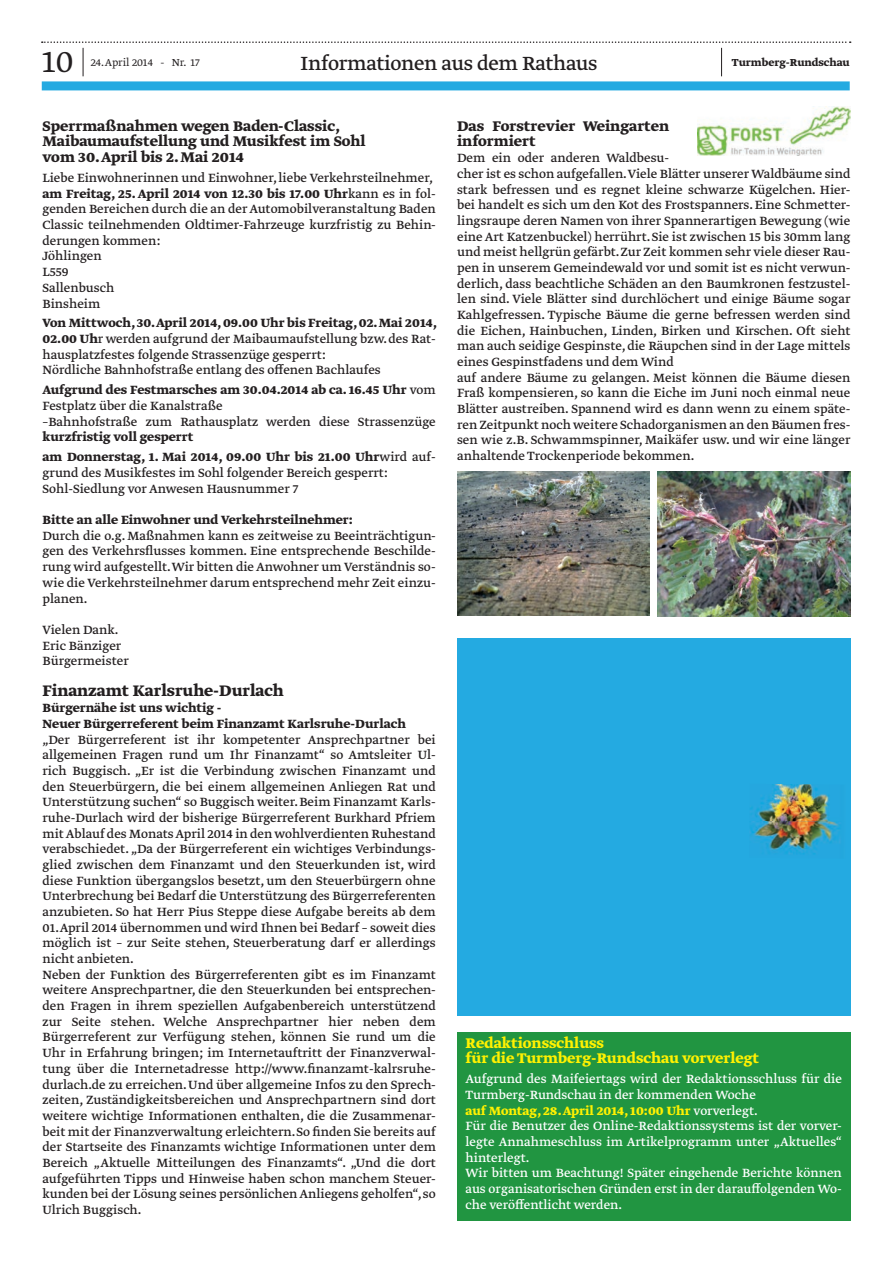
<style>
.page{position:relative;width:893px;height:1263px;background:#fff}
.page>*{position:absolute;margin:0;border:0;box-sizing:border-box;transform-origin:0 0}
.t1{font:300 36px "Greta Text Std";color:#231f20}
.t2{font:22.5px "Greta Text Std";letter-spacing:-.015em;color:#231f20}
.t3{font:700 18px "Greta Text Std";color:#231f20}
.t4{font:700 16.5px/15.8px "Greta Text Std";color:#231f20}
.t5{font:700 16.5px/15.6px "Greta Text Std";color:#fff101}
.t6{font:14.1px/15.8px "Greta Text Std";color:#231f20}
.t7{font:14.1px/15.8px "Greta Text Std";color:#fff}
.t8{font:700 14.1px/20px "Greta Text Std";color:#231f20}
.t9{font:300 12px "Greta Text Std";color:#231f20}
.t10{font:700 12px "Greta Text Std";color:#231f20}
.s1{font-weight:700}
.s2{font-weight:400}
.s3{font-weight:700;color:#fff101}
</style>
<div class="page">
<div style="left:42px;top:81px;width:808px;height:9px;background:#24aae1"></div>
<svg style="left:42px;top:41px;width:809px;height:35px"></svg>
<img style="left:457px;top:472px;width:192px;height:144px">
<img style="left:658px;top:472px;width:192px;height:144px">
<img style="left:698px;top:106px;width:152px;height:50px">
<div style="left:457px;top:638px;width:393px;height:378px;background:#24aae1"></div>
<img style="left:749px;top:784px;width:91px;height:70px">
<div style="left:457px;top:1032px;width:393px;height:188px;background:#219541"></div>
<h1 class="t1" style="left:42px;top:41px;width:33px">10</h1>
<p class="t9" style="left:91px;top:56px;width:110px">24. April 2014 - Nr. 17</p>
<h2 class="t2" style="left:300px;top:54px;width:299px">Informationen aus dem Rathaus</h2>
<p class="t10" style="left:732px;top:56px;width:119px">Turmberg-Rundschau</p>
<p class="t4" style="left:43px;top:119px;width:325px">Sperrmaßnahmen wegen Baden-Classic,<br>Maibaumaufstellung und Musikfest im Sohl vom 30. April bis 2. Mai 2014</p>
<p class="t6" style="left:43px;top:171px;width:395px">Liebe Einwohnerinnen und Einwohner, liebe Verkehrsteilnehmer, <span class="s1">am Freitag, 25. April 2014 von 12.30 bis 17.00 Uhr</span>kann es in fol&shy;genden Bereichen durch die an der Automobilveranstaltung Baden Classic teilnehmenden Oldtimer-Fahrzeuge kurzfristig zu Behin&shy;derungen kommen:<br>Jöhlingen<br>L559<br>Sallenbusch<br>Binsheim</p>
<p class="t6" style="left:43px;top:316px;width:396px"><span class="s1">Von Mittwoch, 30. April 2014, 09.00 Uhr bis Freitag, 02. Mai 2014, 02.00 Uh</span>r werden aufgrund der Maibaumaufstellung bzw. des Rat&shy;hausplatzfestes folgende Strassenzü ge gesperrt:<br>Nördliche Bahnhofstraße entlang des offenen Bachlaufes</p>
<p class="t6" style="left:43px;top:383px;width:395px"><span class="s1">Aufgrund des Festmarsches am 30.04.2014 ab ca. 16.45 Uhr</span> vom<br>Festplatz ü ber die Kanalstraße<br>–Bahnhofstraße zum Rathausplatz werden diese Strassenzü ge</p>
<p class="t8" style="left:43px;top:428px;width:395px">kurzfristig voll gesperrt<br>am Donnerstag, 1. Mai 2014, 09.00 Uhr bis 21.00 Uhr<span class="s2">wird auf-</span></p>
<p class="t6" style="left:43px;top:466px;width:347px">grund des Musikfestes im Sohl folgender Bereich gesperrt:<br>Sohl-Siedlung vor Anwesen Hausnummer 7</p>
<p class="t8" style="left:43px;top:510px;width:312px">Bitte an alle Einwohner und Verkehrsteilnehmer:</p>
<p class="t6" style="left:43px;top:528px;width:395px;text-align:justify">Durch die o.g. Maßnahmen kann es zeitweise zu Beeinträchtigun&shy;gen des Verkehrsflusses kommen. Eine entsprechende Beschilde&shy;rung wird aufgestellt. Wir bitten die Anwohner um Verständnis so&shy;wie die Verkehrsteilnehmer darum entsprechend mehr Zeit einzu&shy;planen.</p>
<p class="t6" style="left:43px;top:622px;width:88px">Vielen Dank.<br>Eric Bänziger<br>Bü rgermeister</p>
<p class="t3" style="left:43px;top:680px;width:243px">Finanzamt Karlsruhe-Durlach</p>
<p class="t8" style="left:43px;top:701px;width:365px;line-height:15.8px">Bü rgernähe ist uns wichtig -<br>Neuer Bü rgerreferent beim Finanzamt Karlsruhe-Durlach</p>
<p class="t6" style="left:43px;top:732px;width:395px">„Der Bü rgerreferent ist ihr kompetenter Ansprechpartner bei allgemeinen Fragen rund um Ihr Finanzamt“ so Amtsleiter Ul&shy;rich Buggisch. „Er ist die Verbindung zwischen Finanzamt und den Steuerbü rgern, die bei einem allgemeinen Anliegen Rat und Unterstü tzung suchen“ so Buggisch weiter. Beim Finanzamt Karls&shy;ruhe-Durlach wird der bisherige Bü rgerreferent Burkhard Pfriem mit Ablauf des Monats April 2014 in den wohlverdienten Ruhestand verabschiedet. „Da der Bü rgerreferent ein wichtiges Verbindungs&shy;glied zwischen dem Finanzamt und den Steuerkunden ist, wird diese Funktion ü bergangslos besetzt, um den Steuerbü rgern ohne Unterbrechung bei Bedarf die Unterstü tzung des Bü rgerreferenten anzubieten. So hat Herr Pius Steppe diese Aufgabe bereits ab dem 01.April 2014 ü bernommen und wird Ihnen bei Bedarf – soweit dies möglich ist – zur Seite stehen, Steuerberatung darf er allerdings nicht anbieten.<br>Neben der Funktion des Bü rgerreferenten gibt es im Finanzamt weitere Ansprechpartner, die den Steuerkunden bei entsprechen&shy;den Fragen in ihrem speziellen Aufgabenbereich unterstü tzend zur Seite stehen. Welche Ansprechpartner hier neben dem Bü rgerreferent zur Verfü gung stehen, können Sie rund um die Uhr in Erfahrung bringen; im Internetauftritt der Finanzverwal&shy;tung ü ber die Internetadresse http://www.finanzamt-kalrsruhe&shy;durlach.de zu erreichen. Und ü ber allgemeine Infos zu den Sprech&shy;zeiten, Zuständigkeitsbereichen und Ansprechpartnern sind dort weitere wichtige Informationen enthalten, die die Zusammenar&shy;beit mit der Finanzverwaltung erleichtern. So finden Sie bereits auf der Startseite des Finanzamts wichtige Informationen unter dem Bereich „Aktuelle Mitteilungen des Finanzamts“. „Und die dort aufgefü hrten Tipps und Hinweise haben schon manchem Steuer&shy;kunden bei der Lösung seines persönlichen Anliegens geholfen“, so Ulrich Buggisch.</p>
<p class="t4" style="left:457px;top:119px;width:214px">Das Forstrevier Weingarten informiert</p>
<p class="t6" style="left:457px;top:151px;width:395px">Dem ein oder anderen Waldbesu-<br>cher ist es schon aufgefallen.Viele Blätter unserer Waldbäume sind stark befressen und es regnet kleine schwarze Kü gelchen. Hier&shy;bei handelt es sich um den Kot des Frostspanners. Eine Schmetter&shy;lingsraupe deren Namen von ihrer Spannerartigen Bewegung (wie eine Art Katzenbuckel) herrü hrt. Sie ist zwischen 15 bis 30mm lang und meist hellgrü n gefärbt. Zur Zeit kommen sehr viele dieser Rau&shy;pen in unserem Gemeindewald vor und somit ist es nicht verwun&shy;derlich, dass beachtliche Schäden an den Baumkronen festzustel&shy;len sind. Viele Blätter sind durchlöchert und einige Bäume sogar Kahlgefressen. Typische Bäume die gerne befressen werden sind die Eichen, Hainbuchen, Linden, Birken und Kirschen. Oft sieht man auch seidige Gespinste, die Räupchen sind in der Lage mittels eines Gespinstfadens und dem Wind<br>auf andere Bäume zu gelangen. Meist können die Bäume diesen Fraß kompensieren, so kann die Eiche im Juni noch einmal neue Blätter austreiben. Spannend wird es dann wenn zu einem späte&shy;ren Zeitpunkt noch weitere Schadorganismen an den Bäumen fres&shy;sen wie z.B. Schwammspinner, Maikäfer usw. und wir eine länger anhaltende Trockenperiode bekommen.</p>
<p class="t5" style="left:466px;top:1036px;width:295px">Redaktionsschluss<br>fü r die Turmberg-Rundschau vorverlegt</p>
<p class="t7" style="left:466px;top:1072px;width:378px">Aufgrund des Maifeiertags wird der Redaktionsschluss fü r die Turmberg-Rundschau in der kommenden Woche<br><span class="s3">auf Montag, 28. April 2014, 10:00 Uhr</span> vorverlegt.<br>Fü r die Benutzer des Online-Redaktionssystems ist der vorver&shy;legte Annahmeschluss im Artikelprogramm unter „Aktuelles“ hinterlegt.<br>Wir bitten um Beachtung! Später eingehende Berichte können aus organisatorischen Grü nden erst in der darauffolgenden Wo&shy;che veröffentlicht werden.</p>
</div>
